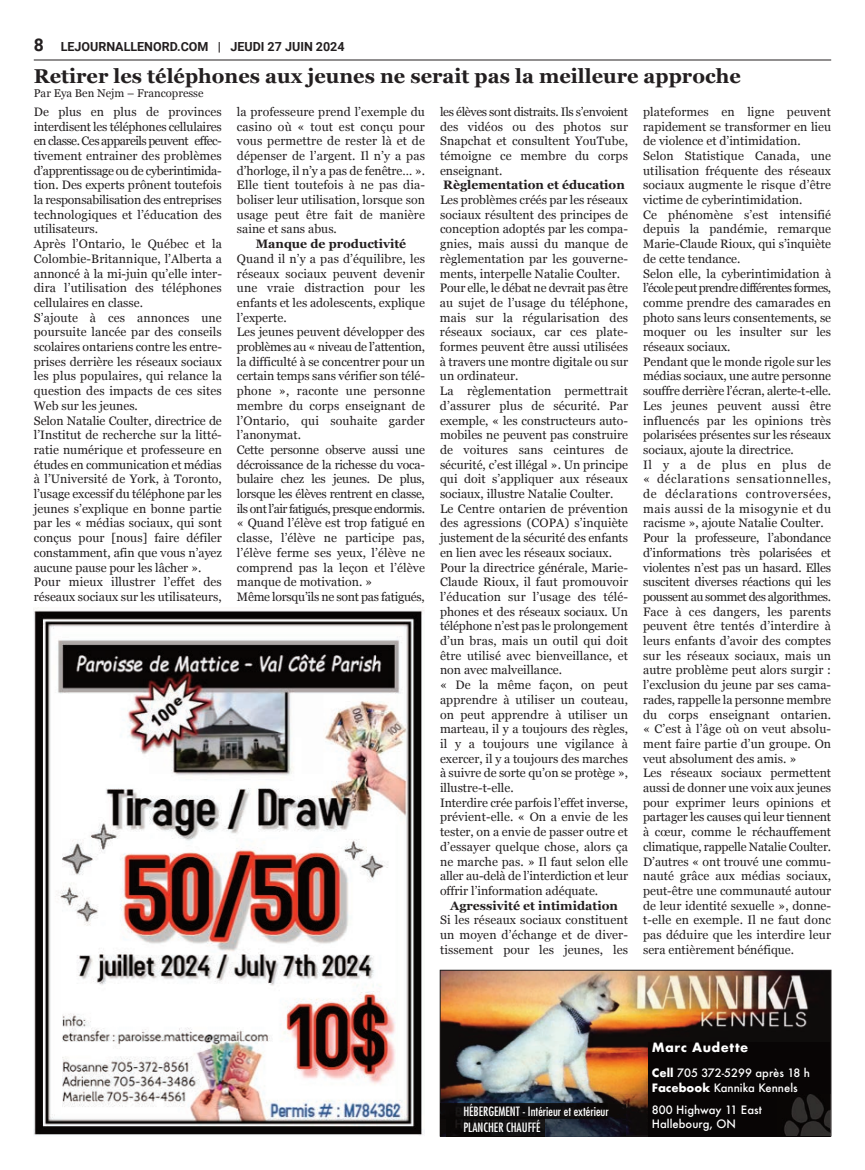
<style>
.page{position:relative;width:865px;height:1170px;background:#fff}
.page>*{position:absolute;margin:0;border:0;box-sizing:border-box;transform-origin:0 0}
.t1{font:700 20px "Georgia";color:#231f20}
.t2{font:condensed 12.5px "Futura";color:#fff}
.t3{font:700 12.5px "Roboto";color:#231f20}
.t4{font:700 12.5px "Futura";letter-spacing:.04em;color:#fff}
.t5{font:12.25px/14.8px "Georgia";color:#231f20;text-align:justify}
.t6{font:700 12.25px "Georgia";color:#231f20}
.t7{font:12.25px "Georgia";letter-spacing:-.02em;color:#231f20}
.t8{font:500 11.25px "Futura";color:#fff}
.t9{font:11.25px "Georgia";color:#231f20}
.s1{font-size:17.5px}
.s2{font-weight:700}
</style>
<div class="page">
<hr style="left:34px;top:60px;width:796px;height:1px;background:#231f20">
<img style="left:441px;top:972px;width:387px;height:162px">
<div style="left:439px;top:970px;width:391px;height:166px;border:1px solid #231f20"></div>
<div style="left:648px;top:1042px;width:181px;height:94px;background:#080505"></div>
<svg style="left:439px;top:1104px;width:1px;height:15px"></svg>
<hr style="left:544px;top:1136px;width:80px;height:1px;background:#171515">
<img style="left:440px;top:1104px;width:184px;height:32px">
<hr style="left:446px;top:1136px;width:98px;height:1px;background:#0c0806">
<img style="left:446px;top:1118px;width:98px;height:1px">
<img style="left:784px;top:1095px;width:46px;height:40px">
<img style="left:34px;top:607px;width:390px;height:529px">
<p class="t3" style="left:34px;top:39px;width:312px"><span class="s1">8</span> LEJOURNALLENORD.COM | JEUDI 27 JUIN 2024</p>
<p class="t1" style="left:34px;top:64px;width:708px">Retirer les téléphones aux jeunes ne serait pas la meilleure approche</p>
<p class="t9" style="left:34px;top:87px;width:171px">Par Eya Ben Nejm – Francopresse</p>
<p class="t5" style="left:34px;top:104px;width:189px">De plus en plus de provinces interdisent les téléphones cellulaires en classe. Ces appareils peuvent effec&shy;tivement entrainer des problèmes d’apprentissage ou de cyberintimida&shy;tion. Des experts prônent toutefois la responsabilisation des entreprises technologiques et l’éducation des utilisateurs.</p>
<p class="t5" style="left:34px;top:236px;width:189px">Après l’Ontario, le Québec et la Colombie-Britannique, l’Alberta a annoncé à la mi-juin qu’elle inter&shy;dira l’utilisation des téléphones cellulaires en classe.</p>
<p class="t5" style="left:34px;top:310px;width:189px">S’ajoute à ces annonces une poursuite lancée par des conseils scolaires ontariens contre les entre&shy;prises derrière les réseaux sociaux les plus populaires, qui relance la question des impacts de ces sites Web sur les jeunes.</p>
<p class="t5" style="left:34px;top:413px;width:189px">Selon Natalie Coulter, directrice de l’Institut de recherche sur la litté&shy;ratie numérique et professeure en études en communication et médias à l’Université de York, à Toronto, l’usage excessif du téléphone par les jeunes s’explique en bonne partie par les « médias sociaux, qui sont conçus pour [nous] faire défiler constamment, afin que vous n’ayez aucune pause pour les lâcher ».</p>
<p class="t5" style="left:34px;top:575px;width:189px">Pour mieux illustrer l’effet des réseaux sociaux sur les utilisateurs,</p>
<p class="t5" style="left:237px;top:104px;width:189px">la professeure prend l’exemple du casino où « tout est conçu pour vous permettre de rester là et de dépenser de l’argent. Il n’y a pas d’horloge, il n’y a pas de fenêtre… ».</p>
<p class="t5" style="left:237px;top:178px;width:189px">Elle tient toutefois à ne pas dia&shy;boliser leur utilisation, lorsque son usage peut être fait de manière saine et sans abus.</p>
<p class="t6" style="left:255px;top:237px;width:152px">Manque de productivité</p>
<p class="t5" style="left:237px;top:251px;width:189px">Quand il n’y a pas d’équilibre, les réseaux sociaux peuvent devenir une vraie distraction pour les enfants et les adolescents, explique l’experte.</p>
<p class="t5" style="left:237px;top:325px;width:189px">Les jeunes peuvent développer des problèmes au « niveau de l’attention, la difficulté à se concentrer pour un certain temps sans vérifier son télé&shy;phone », raconte une personne membre du corps enseignant de l’Ontario, qui souhaite garder l’anonymat.</p>
<p class="t5" style="left:237px;top:442px;width:189px">Cette personne observe aussi une décroissance de la richesse du voca&shy;bulaire chez les jeunes. De plus, lorsque les élèves rentrent en classe, ils ont l’air fatigués, presque endormis.</p>
<p class="t5" style="left:237px;top:516px;width:189px">« Quand l’élève est trop fatigué en classe, l’élève ne participe pas, l’élève ferme ses yeux, l’élève ne comprend pas la leçon et l’élève manque de motivation. »</p>
<p class="t7" style="left:237px;top:590px;width:189px">Même lorsqu’ils ne sont pas fatigués,</p>
<p class="t5" style="left:439px;top:104px;width:189px">les élèves sont distraits. Ils s’envoient des vidéos ou des photos sur Snapchat et consultent YouTube, témoigne ce membre du corps enseignant.</p>
<p class="t6" style="left:443px;top:178px;width:183px">Règlementation et éducation</p>
<p class="t5" style="left:439px;top:192px;width:189px">Les problèmes créés par les réseaux sociaux résultent des principes de conception adoptés par les compa&shy;gnies, mais aussi du manque de règlementation par les gouverne&shy;ments, interpelle Natalie Coulter.</p>
<p class="t5" style="left:439px;top:281px;width:189px">Pour elle, le débat ne devrait pas être au sujet de l’usage du téléphone, mais sur la régularisation des réseaux sociaux, car ces plate&shy;formes peuvent être aussi utilisées à travers une montre digitale ou sur un ordinateur.</p>
<p class="t5" style="left:439px;top:383px;width:189px">La règlementation permettrait d’assurer plus de sécurité. Par exemple, « les constructeurs auto&shy;mobiles ne peuvent pas construire de voitures sans ceintures de sécurité, c’est illégal ». Un principe qui doit s’appliquer aux réseaux sociaux, illustre Natalie Coulter.</p>
<p class="t5" style="left:440px;top:501px;width:189px">Le Centre ontarien de prévention des agressions (COPA) s’inquiète justement de la sécurité des enfants en lien avec les réseaux sociaux.</p>
<p class="t5" style="left:440px;top:560px;width:189px">Pour la directrice générale, Marie-Claude Rioux, il faut promouvoir l’éducation sur l’usage des télé&shy;phones et des réseaux sociaux. Un téléphone n’est pas le prolongement d’un bras, mais un outil qui doit être utilisé avec bienveillance, et non avec malveillance.</p>
<p class="t5" style="left:439px;top:677px;width:189px">« De la même façon, on peut apprendre à utiliser un couteau, on peut apprendre à utiliser un marteau, il y a toujours des règles, il y a toujours une vigilance à exercer, il y a toujours des marches à suivre de sorte qu’on se protège », illustre-t-elle.</p>
<p class="t5" style="left:440px;top:795px;width:189px">Interdire crée parfois l’effet inverse, prévient-elle. « On a envie de les tester, on a envie de passer outre et d’essayer quelque chose, alors ça ne marche pas. » Il faut selon elle aller au-delà de l’interdiction et leur offrir l’information adéquate.</p>
<p class="t6" style="left:450px;top:898px;width:169px">Agressivité et intimidation</p>
<p class="t5" style="left:440px;top:913px;width:189px">Si les réseaux sociaux constituent un moyen d’échange et de diver&shy;tissement pour les jeunes, les</p>
<p class="t5" style="left:642px;top:104px;width:189px">plateformes en ligne peuvent rapidement se transformer en lieu de violence et d’intimidation.</p>
<p class="t5" style="left:642px;top:148px;width:189px">Selon Statistique Canada, une utilisation fréquente des réseaux sociaux augmente le risque d’être victime de cyberintimidation.</p>
<p class="t5" style="left:642px;top:207px;width:189px">Ce phénomène s’est intensifié depuis la pandémie, remarque Marie-Claude Rioux, qui s’inquiète de cette tendance.</p>
<p class="t5" style="left:642px;top:266px;width:189px">Selon elle, la cyberintimidation à l’école peut prendre différentes formes, comme prendre des camarades en photo sans leurs consentements, se moquer ou les insulter sur les réseaux sociaux.</p>
<p class="t5" style="left:642px;top:354px;width:189px">Pendant que le monde rigole sur les médias sociaux, une autre personne souffre derrière l’écran, alerte-t-elle.</p>
<p class="t5" style="left:642px;top:398px;width:189px">Les jeunes peuvent aussi être influencés par les opinions très polarisées présentes sur les réseaux sociaux, ajoute la directrice.</p>
<p class="t5" style="left:642px;top:457px;width:189px">Il y a de plus en plus de « déclarations sensationnelles, de déclarations controversées, mais aussi de la misogynie et du racisme », ajoute Natalie Coulter.</p>
<p class="t5" style="left:642px;top:530px;width:189px">Pour la professeure, l’abondance d’informations très polarisées et violentes n’est pas un hasard. Elles suscitent diverses réactions qui les poussent au sommet des algorithmes.</p>
<p class="t5" style="left:642px;top:604px;width:189px">Face à ces dangers, les parents peuvent être tentés d’interdire à leurs enfants d’avoir des comptes sur les réseaux sociaux, mais un autre problème peut alors surgir : l’exclusion du jeune par ses cama&shy;rades, rappelle la personne membre du corps enseignant ontarien. « C’est à l’âge où on veut absolu&shy;ment faire partie d’un groupe. On veut absolument des amis. »</p>
<p class="t5" style="left:642px;top:766px;width:189px">Les réseaux sociaux permettent aussi de donner une voix aux jeunes pour exprimer leurs opinions et partager les causes qui leur tiennent à cœur, comme le réchauffement climatique, rappelle Natalie Coulter.</p>
<p class="t5" style="left:642px;top:854px;width:189px">D’autres « ont trouvé une commu&shy;nauté grâce aux médias sociaux, peut-être une communauté autour de leur identité sexuelle », donne&shy;t-elle en exemple. Il ne faut donc pas déduire que les interdire leur sera entièrement bénéfique.</p>
<p class="t2" style="left:463px;top:1105px;width:147px">HÉBERGEMENT - Intérieur et extérieur</p>
<p class="t2" style="left:463px;top:1122px;width:79px">PLANCHER CHAUFFÉ</p>
<p class="t4" style="left:651px;top:1039px;width:98px">Marc Audette</p>
<p class="t8" style="left:651px;top:1065px;width:160px"><span class="s2">Cell</span> 705 372-5299 après 18 h</p>
<p class="t8" style="left:651px;top:1080px;width:147px"><span class="s2">Facebook</span> Kannika Kennels</p>
<p class="t8" style="left:651px;top:1102px;width:111px">800 Highway 11 East</p>
<p class="t8" style="left:651px;top:1117px;width:85px">Hallebourg, ON</p>
</div>
